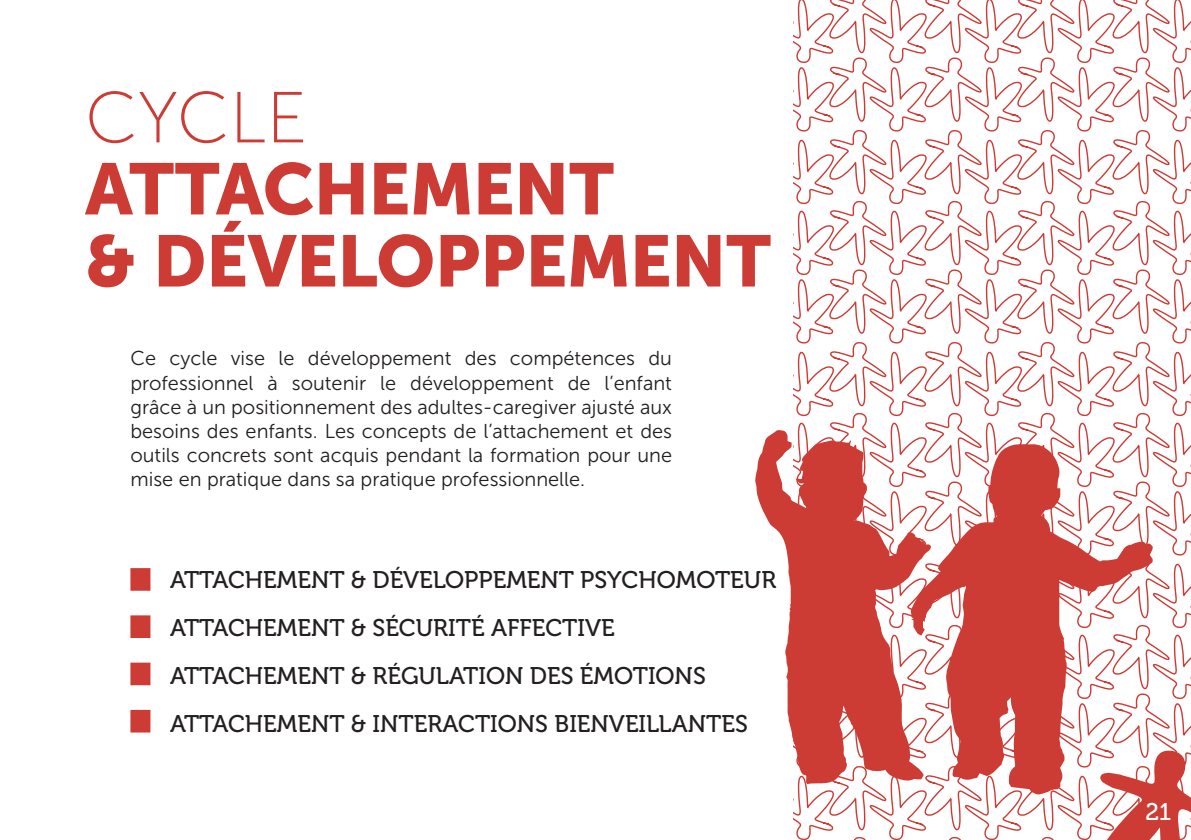
<style>
.page{position:relative;width:1191px;height:840px;background:#fff}
.page>*{position:absolute;margin:0;border:0;box-sizing:border-box;transform-origin:0 0}
.t1{font:72px/72px "Museo Sans Cyrl 900";color:#cd3b35}
.t2{font:72px "Museo Sans 100";color:#cd3b35}
.t3{font:24px/48px "Museo 500";color:#231f20}
.t4{font:24px "Museo 500";color:#fff}
.t5{font:20px/24px "Museo Sans 300";color:#231f20;text-align:justify}
</style>
<div class="page">
<svg style="left:794px;top:0;width:397px;height:839px"></svg>
<svg style="left:1098px;top:750px;width:93px;height:89px"></svg>
<div style="left:130px;top:567px;width:20px;height:23px;background:#cd3b35"></div>
<div style="left:130px;top:662px;width:20px;height:22px;background:#cd3b35"></div>
<div style="left:130px;top:615px;width:20px;height:22px;background:#cd3b35"></div>
<div style="left:130px;top:709px;width:20px;height:23px;background:#cd3b35"></div>
<svg style="left:910px;top:443px;width:243px;height:351px"></svg>
<svg style="left:755px;top:428px;width:176px;height:355px;fill:#cd3b35"></svg>
<h1 class="t2" style="left:85px;top:79px;width:224px">CYCLE</h1>
<h1 class="t1" style="left:85px;top:153px;width:688px">ATTACHEMENT<br>&amp; DÉVELOPPEMENT</h1>
<p class="t5" style="left:130px;top:346px;width:543px">Ce cycle vise le développement des compétences du professionnel à soutenir le développement de l’enfant grâce à un positionnement des adultes-caregiver ajusté aux besoins des enfants. Les concepts de l’attachement et des outils concrets sont acquis pendant la formation pour une mise en pratique dans sa pratique professionnelle.</p>
<p class="t3" style="left:170px;top:555px;width:607px">ATTACHEMENT &amp; DÉVELOPPEMENT PSYCHOMOTEUR ATTACHEMENT &amp; SÉCURITÉ AFFECTIVE ATTACHEMENT &amp; RÉGULATION DES ÉMOTIONS ATTACHEMENT &amp; INTERACTIONS BIENVEILLANTES</p>
<p class="t4" style="left:1145px;top:798px;width:27px">21</p>
</div>
